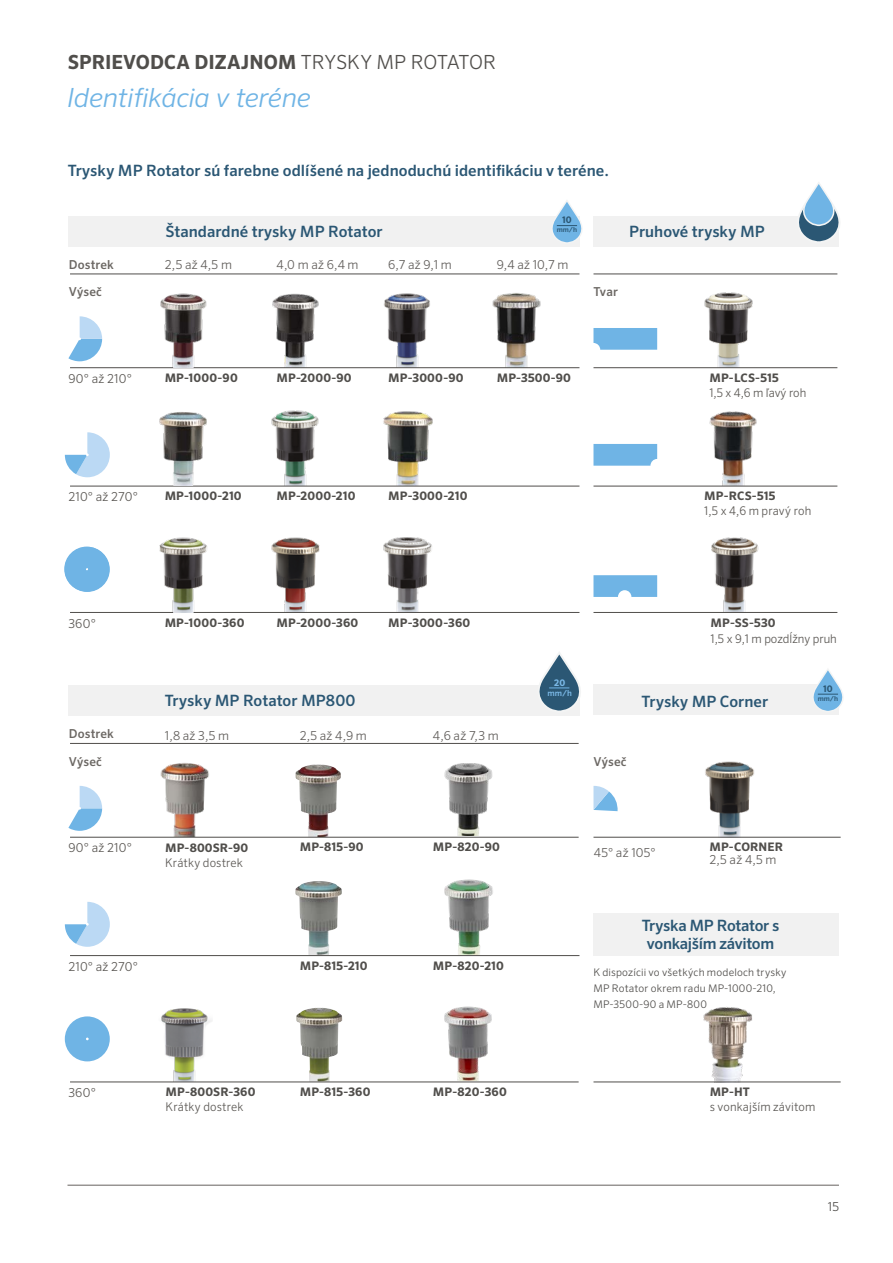
<style>
.page{position:relative;width:893px;height:1263px;background:#fff}
.page>*{position:absolute;margin:0;border:0;box-sizing:border-box;transform-origin:0 0}
.t1{font:italic 300 26.4px "Sero Pro";letter-spacing:-.015em;color:#6fb4e5}
.t2{font:700 19.5px "Sero Pro";letter-spacing:.005em;color:#504e4b}
.t3{font:500 15.6px "Sero Pro";color:#2b5774}
.t4{font:500 15.6px/18px "Sero Pro";letter-spacing:-.02em;color:#2b5774;text-align:center}
.t5{font:300 12.3px "Sero Pro";letter-spacing:.025em;color:#615e5b}
.t6{font:300 12.3px "Sero Pro";letter-spacing:.015em;color:#5b5854}
.t7{font:500 12.3px "Sero Pro";letter-spacing:.01em;color:#6c6864}
.t8{font:300 12.3px "Sero Pro";color:#504e4b}
.t9{font:300 12px "Sero Pro";letter-spacing:.01em;color:#5b5854}
.t10{font:700 11.7px "Sero Pro";letter-spacing:.015em;color:#504e4b}
.t11{font:300 10.5px/16.2px "Sero Pro";letter-spacing:.015em;color:#504e4b}
.t12{font:700 9.15px "Sero Pro";color:#2b5774}
.t13{font:700 9.15px "Sero Pro";color:#7bb9e7}
.t14{font:500 8.4px "Sero Pro";color:#7bb9e7}
.t15{font:500 6.9px "Sero Pro";color:#2b5774}
.s1{font-weight:300}
</style>
<div class="page">
<hr style="left:68px;top:1185px;width:771px;height:1px;background:#66625f">
<img style="left:295px;top:881px;width:47px;height:74px">
<img style="left:296px;top:1008px;width:46px;height:74px">
<img style="left:295px;top:764px;width:46px;height:73px">
<img style="left:704px;top:761px;width:54px;height:76px">
<img style="left:702px;top:1007px;width:54px;height:75px">
<img style="left:159px;top:763px;width:54px;height:74px">
<img style="left:158px;top:1008px;width:54px;height:74px">
<img style="left:704px;top:292px;width:49px;height:75px">
<img style="left:708px;top:411px;width:53px;height:75px">
<img style="left:711px;top:537px;width:48px;height:75px">
<img style="left:492px;top:293px;width:49px;height:74px">
<div style="left:68px;top:216px;width:511px;height:30px;background:#f1f1f1"></div>
<div style="left:593px;top:216px;width:246px;height:30px;background:#f1f1f1"></div>
<div style="left:593px;top:684px;width:246px;height:31px;background:#f1f1f1"></div>
<div style="left:68px;top:685px;width:511px;height:30px;background:#f1f1f1"></div>
<div style="left:593px;top:914px;width:246px;height:42px;background:#f1f1f1"></div>
<hr style="left:593px;top:837px;width:248px;height:1px;background:#504e4b">
<hr style="left:593px;top:1082px;width:248px;height:1px;background:#504e4b">
<hr style="left:70px;top:837px;width:509px;height:1px;background:#504e4b">
<hr style="left:593px;top:367px;width:244px;height:1px;background:#504e4b">
<hr style="left:70px;top:274px;width:509px;height:1px;background:#504e4b">
<hr style="left:70px;top:743px;width:509px;height:1px;background:#504e4b">
<hr style="left:593px;top:274px;width:244px;height:1px;background:#504e4b">
<hr style="left:70px;top:955px;width:509px;height:1px;background:#504e4b">
<hr style="left:593px;top:486px;width:244px;height:1px;background:#504e4b">
<hr style="left:70px;top:1082px;width:509px;height:1px;background:#504e4b">
<hr style="left:593px;top:612px;width:244px;height:1px;background:#504e4b">
<img style="left:272px;top:293px;width:47px;height:74px">
<img style="left:269px;top:410px;width:54px;height:76px">
<img style="left:271px;top:537px;width:49px;height:75px">
<img style="left:384px;top:293px;width:46px;height:74px">
<img style="left:382px;top:411px;width:54px;height:75px">
<img style="left:383px;top:537px;width:49px;height:75px">
<svg style="left:593px;top:328px;width:64px;height:22px"></svg>
<svg style="left:593px;top:444px;width:64px;height:22px"></svg>
<svg style="left:593px;top:575px;width:64px;height:22px"></svg>
<svg style="left:65px;top:1016px;width:45px;height:45px"></svg>
<svg style="left:64px;top:547px;width:46px;height:45px"></svg>
<svg style="left:68px;top:316px;width:34px;height:45px"></svg>
<svg style="left:68px;top:786px;width:34px;height:45px"></svg>
<svg style="left:65px;top:432px;width:45px;height:45px"></svg>
<svg style="left:65px;top:902px;width:45px;height:45px"></svg>
<hr style="left:70px;top:612px;width:509px;height:1px;background:#504e4b">
<hr style="left:70px;top:367px;width:509px;height:1px;background:#504e4b">
<hr style="left:70px;top:486px;width:509px;height:1px;background:#504e4b">
<svg style="left:593px;top:786px;width:25px;height:25px"></svg>
<svg style="left:552px;top:200px;width:30px;height:44px"></svg>
<svg style="left:813px;top:669px;width:30px;height:42px"></svg>
<svg style="left:799px;top:182px;width:41px;height:60px"></svg>
<svg style="left:539px;top:652px;width:42px;height:61px"></svg>
<img style="left:444px;top:880px;width:49px;height:74px">
<img style="left:444px;top:1007px;width:48px;height:74px">
<img style="left:444px;top:763px;width:49px;height:73px">
<img style="left:160px;top:293px;width:47px;height:74px">
<img style="left:159px;top:412px;width:51px;height:74px">
<img style="left:159px;top:537px;width:48px;height:76px">
<h2 class="t2" style="left:68px;top:50px;width:430px">SPRIEVODCA DIZAJNOM <span class="s1">TRYSKY MP ROTATOR</span></h2>
<h1 class="t1" style="left:67px;top:82px;width:246px">Identifikácia v teréne</h1>
<h3 class="t3" style="left:68px;top:161px;width:543px">Trysky MP Rotator sú farebne odlíšené na jednoduchú identifikáciu v teréne.</h3>
<p class="t7" style="left:69px;top:257px;width:47px">Dostrek</p>
<p class="t7" style="left:69px;top:285px;width:35px">Výseč</p>
<h3 class="t3" style="left:166px;top:222px;width:219px">Štandardné trysky MP Rotator</h3>
<p class="t12" style="left:562px;top:215px;width:11px">10</p>
<p class="t15" style="left:557px;top:226px;width:22px">mm/h</p>
<h3 class="t3" style="left:629px;top:222px;width:137px">Pruhové trysky MP</h3>
<p class="t5" style="left:165px;top:257px;width:68px">2,5 až 4,5 m</p>
<p class="t5" style="left:277px;top:257px;width:83px">4,0 m až 6,4 m</p>
<p class="t5" style="left:388px;top:257px;width:65px">6,7 až 9,1 m</p>
<p class="t5" style="left:497px;top:257px;width:73px">9,4 až 10,7 m</p>
<p class="t7" style="left:593px;top:285px;width:26px">Tvar</p>
<p class="t6" style="left:68px;top:371px;width:65px">90° až 210°</p>
<p class="t10" style="left:165px;top:371px;width:75px">MP-1000-90</p>
<p class="t10" style="left:277px;top:371px;width:77px">MP-2000-90</p>
<p class="t10" style="left:388px;top:371px;width:77px">MP-3000-90</p>
<p class="t10" style="left:497px;top:371px;width:76px">MP-3500-90</p>
<p class="t10" style="left:709px;top:371px;width:71px">MP-LCS-515</p>
<p class="t9" style="left:709px;top:386px;width:98px">1,5 x 4,6 m ľavý roh</p>
<p class="t6" style="left:68px;top:490px;width:71px">210° až 270°</p>
<p class="t10" style="left:165px;top:489px;width:79px">MP-1000-210</p>
<p class="t10" style="left:277px;top:489px;width:80px">MP-2000-210</p>
<p class="t10" style="left:388px;top:489px;width:81px">MP-3000-210</p>
<p class="t10" style="left:704px;top:489px;width:73px">MP-RCS-515</p>
<p class="t9" style="left:704px;top:504px;width:108px">1,5 x 4,6 m pravý roh</p>
<p class="t6" style="left:68px;top:616px;width:29px">360°</p>
<p class="t7" style="left:69px;top:726px;width:47px">Dostrek</p>
<p class="t10" style="left:165px;top:616px;width:81px">MP-1000-360</p>
<p class="t10" style="left:277px;top:616px;width:83px">MP-2000-360</p>
<p class="t10" style="left:388px;top:616px;width:83px">MP-3000-360</p>
<h3 class="t3" style="left:165px;top:691px;width:192px">Trysky MP Rotator MP800</h3>
<p class="t5" style="left:165px;top:728px;width:66px">1,8 až 3,5 m</p>
<p class="t5" style="left:300px;top:728px;width:69px">2,5 až 4,9 m</p>
<p class="t5" style="left:433px;top:728px;width:67px">4,6 až 7,3 m</p>
<p class="t13" style="left:554px;top:677px;width:13px">20</p>
<p class="t14" style="left:547px;top:688px;width:26px">mm/h</p>
<p class="t10" style="left:711px;top:616px;width:67px">MP-SS-530</p>
<p class="t9" style="left:711px;top:631px;width:128px">1,5 x 9,1 m pozdĺžny pruh</p>
<h3 class="t3" style="left:642px;top:692px;width:128px">Trysky MP Corner</h3>
<p class="t12" style="left:823px;top:683px;width:11px">10</p>
<p class="t15" style="left:818px;top:694px;width:22px">mm/h</p>
<p class="t7" style="left:69px;top:754px;width:35px">Výseč</p>
<p class="t7" style="left:593px;top:754px;width:35px">Výseč</p>
<p class="t6" style="left:68px;top:841px;width:65px">90° až 210°</p>
<p class="t10" style="left:165px;top:840px;width:85px">MP-800SR-90</p>
<p class="t9" style="left:165px;top:855px;width:80px">Krátky dostrek</p>
<p class="t10" style="left:300px;top:840px;width:65px">MP-815-90</p>
<p class="t10" style="left:433px;top:840px;width:69px">MP-820-90</p>
<p class="t5" style="left:594px;top:845px;width:63px">45° až 105°</p>
<p class="t10" style="left:709px;top:840px;width:75px">MP-CORNER</p>
<p class="t5" style="left:709px;top:852px;width:68px">2,5 až 4,5 m</p>
<h3 class="t4" style="left:642px;top:917px;width:139px">Tryska MP Rotator s vonkajším závitom</h3>
<p class="t6" style="left:68px;top:959px;width:71px">210° až 270°</p>
<p class="t10" style="left:300px;top:959px;width:69px">MP-815-210</p>
<p class="t10" style="left:433px;top:959px;width:73px">MP-820-210</p>
<p class="t11" style="left:593px;top:964px;width:195px">K dispozícii vo všetkých modeloch trysky<br>MP Rotator okrem radu MP-1000-210,<br>MP-3500-90 a MP-800</p>
<p class="t6" style="left:68px;top:1085px;width:29px">360°</p>
<p class="t10" style="left:166px;top:1084px;width:91px">MP-800SR-360</p>
<p class="t9" style="left:166px;top:1099px;width:79px">Krátky dostrek</p>
<p class="t10" style="left:300px;top:1084px;width:72px">MP-815-360</p>
<p class="t10" style="left:433px;top:1084px;width:75px">MP-820-360</p>
<p class="t10" style="left:710px;top:1084px;width:42px">MP-HT</p>
<p class="t9" style="left:710px;top:1099px;width:107px">s vonkajším závitom</p>
<p class="t8" style="left:828px;top:1199px;width:13px">15</p>
</div>
